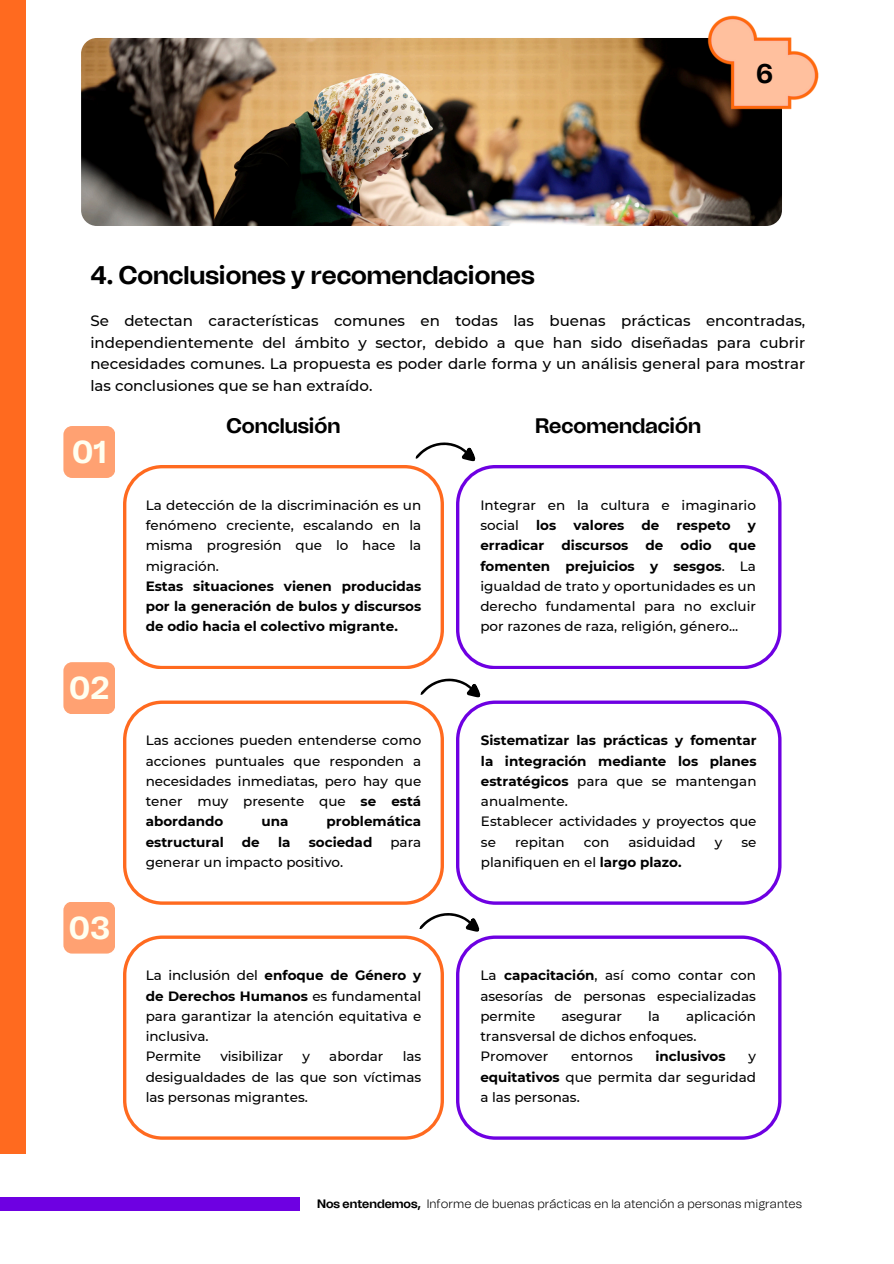
<style>
.page{position:relative;width:894px;height:1264px;background:#fff}
.page>*{position:absolute;margin:0;border:0;box-sizing:border-box;transform-origin:0 0}
.t1{font:700 31.65px "Tomato Grotesk";color:#fffff0}
.t2{font:700 27px "Tomato Grotesk";color:#000}
.t3{font:700 25.5px "Tomato Grotesk";color:#000}
.t4{font:700 21px "Tomato Grotesk";color:#000}
.t5{font:500 15px/21.3px "Montserrat";color:#000;text-align:justify}
.t6{font:500 13.5px/20.2px "Montserrat";color:#000;text-align:justify}
.t7{font:700 13.5px/20.2px "Montserrat";color:#000;text-align:justify}
.t8{font:300 12.15px "Tomato Grotesk";color:#000}
.t9{font:700 12.15px "Tomato Grotesk";color:#000}
.s1{font-weight:700}
.s2{font-weight:500}
</style>
<div class="page">
<div style="left:0;top:1196px;width:300px;height:14px;background:#6e00e2"></div>
<svg style="left:456px;top:465px;width:325px;height:203px"></svg>
<svg style="left:123px;top:465px;width:321px;height:203px"></svg>
<svg style="left:456px;top:700px;width:325px;height:204px"></svg>
<svg style="left:123px;top:700px;width:321px;height:204px"></svg>
<svg style="left:456px;top:935px;width:325px;height:204px"></svg>
<svg style="left:123px;top:935px;width:321px;height:204px"></svg>
<div style="left:63px;top:426px;width:52px;height:52px;background:#ffa172;border-radius:9px"></div>
<div style="left:63px;top:662px;width:52px;height:52px;background:#ffa172;border-radius:9px"></div>
<div style="left:63px;top:901px;width:52px;height:52px;background:#ffa172;border-radius:9px"></div>
<svg style="left:414px;top:442px;width:64px;height:34px"></svg>
<svg style="left:419px;top:664px;width:64px;height:48px"></svg>
<svg style="left:418px;top:898px;width:64px;height:49px"></svg>
<img style="left:81px;top:38px;width:700px;height:188px">
<img style="left:680px;top:15px;width:139px;height:104px">
<div style="left:0;top:0;width:26px;height:1153px;background:#ff6a1f"></div>
<p class="t3" style="left:90px;top:259px;width:446px">4. Conclusiones y recomendaciones</p>
<h3 class="t2" style="left:756px;top:57px;width:18px">6</h3>
<p class="t5" style="left:90px;top:310px;width:716px">Se detectan características comunes en todas las buenas prácticas encontradas, independientemente del ámbito y sector, debido a que han sido diseñadas para cubrir necesidades comunes. La propuesta es poder darle forma y un análisis general para mostrar las conclusiones que se han extraído.</p>
<h1 class="t1" style="left:72px;top:433px;width:36px">01</h1>
<h3 class="t1" style="left:69px;top:669px;width:42px">02</h3>
<p class="t1" style="left:69px;top:908px;width:42px">03</p>
<h2 class="t4" style="left:226px;top:413px;width:116px">Conclusión</h2>
<h2 class="t4" style="left:535px;top:413px;width:167px">Recomendación</h2>
<p class="t6" style="left:146px;top:495px;width:277px">La detección de la discriminación es un fenómeno creciente, escalando en la misma progresión que lo hace la migración.</p>
<p class="t7" style="left:146px;top:576px;width:277px">Estas situaciones vienen producidas por la generación de bulos y discursos de odio hacia el colectivo migrante.</p>
<h3 class="t6" style="left:146px;top:730px;width:277px">Las acciones pueden entenderse como acciones puntuales que responden a necesidades inmediatas, pero hay que tener muy presente que <span class="s1">se está abordando</span></h3>
<h3 class="t7" style="left:261px;top:811px;width:28px">una</h3>
<h3 class="t7" style="left:326px;top:811px;width:96px">problemática</h3>
<h3 class="t7" style="left:146px;top:831px;width:79px">estructural</h3>
<h3 class="t7" style="left:242px;top:831px;width:19px">de</h3>
<h3 class="t7" style="left:278px;top:831px;width:14px">la</h3>
<h3 class="t7" style="left:308px;top:831px;width:65px">sociedad</h3>
<h3 class="t6" style="left:390px;top:831px;width:32px">para</h3>
<h3 class="t6" style="left:146px;top:851px;width:199px">generar un impacto positivo.</h3>
<h3 class="t6" style="left:146px;top:965px;width:277px;text-align:left">La inclusión del <span class="s1">enfoque de Género y de Derechos Humanos</span> es fundamental para garantizar la atención equitativa e inclusiva.<br>Permite</h3>
<h3 class="t6" style="left:220px;top:1046px;width:64px">visibilizar</h3>
<h3 class="t6" style="left:302px;top:1046px;width:9px">y</h3>
<h3 class="t6" style="left:329px;top:1046px;width:56px">abordar</h3>
<h3 class="t6" style="left:146px;top:1046px;width:277px;text-indent:257px">las desigualdades de las que son víctimas las personas migrantes.</h3>
<h3 class="t6" style="left:480px;top:495px;width:277px">Integrar en la cultura e imaginario social</h3>
<h3 class="t7" style="left:536px;top:515px;width:22px">los</h3>
<h3 class="t7" style="left:573px;top:515px;width:52px">valores</h3>
<h3 class="t7" style="left:641px;top:515px;width:19px">de</h3>
<h3 class="t7" style="left:676px;top:515px;width:56px">respeto</h3>
<h3 class="t7" style="left:747px;top:515px;width:10px">y</h3>
<h3 class="t7" style="left:480px;top:535px;width:66px">erradicar</h3>
<h3 class="t7" style="left:561px;top:535px;width:68px">discursos</h3>
<h3 class="t7" style="left:645px;top:535px;width:19px">de</h3>
<h3 class="t7" style="left:680px;top:535px;width:33px">odio</h3>
<h3 class="t6" style="left:480px;top:535px;width:277px;text-indent:248px"><span class="s1">que fomenten prejuicios y sesgos</span>. La igualdad de trato y oportunidades es un derecho fundamental para no excluir por razones de raza, religión, género...</h3>
<p class="t7" style="left:481px;top:730px;width:277px;text-align:left">Sistematizar las prácticas y fomentar la integración mediante los planes estratégicos <span class="s2">para que se mantengan anualmente.<br>Establecer actividades y proyectos que se</span></p>
<p class="t6" style="left:515px;top:831px;width:51px">repitan</p>
<p class="t6" style="left:583px;top:831px;width:27px">con</p>
<p class="t6" style="left:628px;top:831px;width:69px">asiduidad</p>
<p class="t6" style="left:714px;top:831px;width:9px">y</p>
<p class="t6" style="left:741px;top:831px;width:17px">se</p>
<p class="t6" style="left:481px;top:851px;width:202px">planifiquen en el <span class="s1">largo plazo.</span></p>
<h3 class="t6" style="left:480px;top:965px;width:277px">La <span class="s1">capacitación</span>, así como contar con asesorías de personas especializadas permite</h3>
<h3 class="t6" style="left:480px;top:1005px;width:277px;text-align:left;text-indent:206px">aplicación transversal de dichos enfoques.<br>Promover</h3>
<h3 class="t6" style="left:561px;top:1005px;width:62px">asegurar</h3>
<h3 class="t6" style="left:648px;top:1005px;width:13px">la</h3>
<h3 class="t6" style="left:571px;top:1046px;width:63px">entornos</h3>
<h3 class="t7" style="left:655px;top:1046px;width:72px">inclusivos</h3>
<h3 class="t6" style="left:480px;top:1046px;width:277px;text-indent:268px">y <span class="s1">equitativos</span> que permita dar seguridad a las personas.</h3>
<p class="t9" style="left:317px;top:1196px;width:105px">Nos entendemos,</p>
<p class="t8" style="left:426px;top:1198px;width:377px">Informe de buenas prácticas en la atención a personas migrantes</p>
</div>
